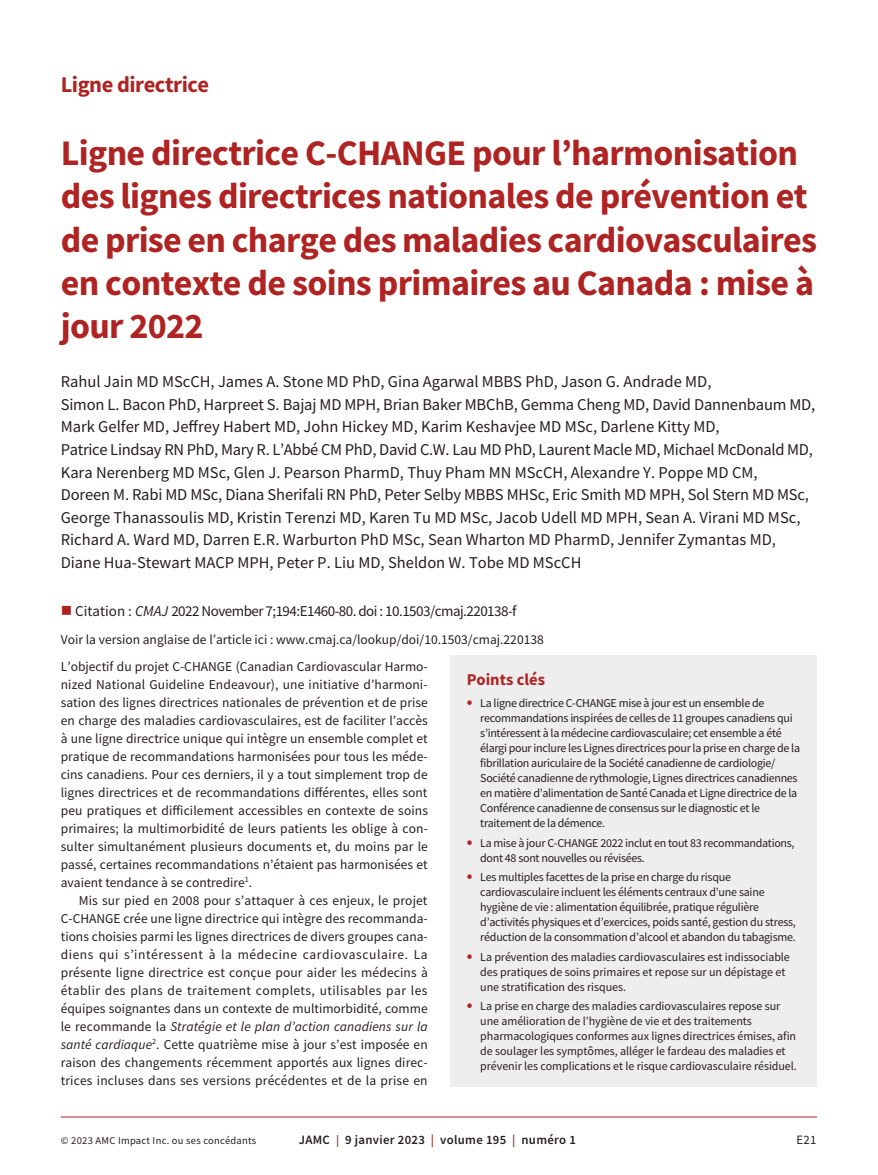
<style>
.page{position:relative;width:878px;height:1175px;background:#fff}
.page>*{position:absolute;margin:0;border:0;box-sizing:border-box;transform-origin:0 0}
.t1{font:700 36px/43.2px "Source Sans Pro";letter-spacing:-.02em;color:#af2423}
.t2{font:700 22.5px "Source Sans Pro";letter-spacing:-.02em;color:#af2423}
.t3{font:16.5px/22.5px "Source Sans Pro";color:#231f20}
.t4{font:700 16.5px "Source Sans Pro";color:#af2423}
.t5{font:15px "Source Sans Pro";letter-spacing:-.035em;color:#231f20}
.t6{font:13.5px/18px "Source Sans Pro";color:#231f20;text-align:justify}
.t7{font:600 12.75px "Source Sans Pro";letter-spacing:.025em;color:#231f20}
.t8{font:12.75px "Source Sans Pro";color:#231f20}
.t9{font:12px/15px "Source Sans Pro";letter-spacing:-.02em;color:#231f20}
.t10{font:10.5px "Source Sans Pro";letter-spacing:.025em;color:#231f20}
.s1{color:#af2423}
.s2{font-style:italic}
.s3{font-weight:700;font-size:16.5px;color:#af2423}
.s4{font-size:12px;color:#af2423}
</style>
<div class="page">
<hr style="left:61px;top:1116px;width:756px;height:1px;background:#af2423">
<div style="left:450px;top:656px;width:367px;height:430px;background:#eeeeef"></div>
<h2 class="t2" style="left:61px;top:69px;width:150px">Ligne directrice</h2>
<h1 class="t1" style="left:61px;top:131px;width:757px">Ligne directrice C-CHANGE pour l’harmonisation des lignes directrices nationales de prévention et de prise en charge des maladies cardiovasculaires en contexte de soins primaires au Canada : mise à jour 2022</h1>
<p class="t3" style="left:61px;top:370px;width:756px">Rahul Jain MD MScCH, James A. Stone MD PhD, Gina Agarwal MBBS PhD, Jason G. Andrade MD,<br>Simon L. Bacon PhD, Harpreet S. Bajaj MD MPH, Brian Baker MBChB, Gemma Cheng MD, David Dannenbaum MD, Mark Gelfer MD, Jeffrey Habert MD, John Hickey MD, Karim Keshavjee MD MSc, Darlene Kitty MD,<br>Patrice Lindsay RN PhD, Mary R. L’Abbé CM PhD, David C.W. Lau MD PhD, Laurent Macle MD, Michael McDonald MD, Kara Nerenberg MD MSc, Glen J. Pearson PharmD, Thuy Pham MN MScCH, Alexandre Y. Poppe MD CM,<br>Doreen M. Rabi MD MSc, Diana Sherifali RN PhD, Peter Selby MBBS MHSc, Eric Smith MD MPH, Sol Stern MD MSc, George Thanassoulis MD, Kristin Terenzi MD, Karen Tu MD MSc, Jacob Udell MD MPH, Sean A. Virani MD MSc, Richard A. Ward MD, Darren E.R. Warburton PhD MSc, Sean Wharton MD PharmD, Jennifer Zymantas MD, Diane Hua-Stewart MACP MPH, Peter P. Liu MD, Sheldon W. Tobe MD MScCH</p>
<p class="t5" style="left:61px;top:601px;width:457px"><span class="s1">■</span> Citation : <span class="s2">CMAJ</span> 2022 November 7;194:E1460-80. doi : 10.1503/cmaj.220138-f</p>
<p class="t6" style="left:61px;top:630px;width:484px">Voir la version anglaise de l’article ici : www.cmaj.ca/lookup/doi/10.1503/cmaj.220138</p>
<p class="t4" style="left:466px;top:668px;width:80px">Points clés</p>
<p class="t9" style="left:480px;top:695px;width:321px;text-indent:-14px"><span class="s3">•</span> La ligne directrice C-CHANGE mise à jour est un ensemble de recommandations inspirées de celles de 11 groupes canadiens qui s’intéressent à la médecine cardiovasculaire; cet ensemble a été élargi pour inclure les Lignes directrices pour la prise en charge de la fibrillation auriculaire de la Société canadienne de cardiologie/ Société canadienne de rythmologie, Lignes directrices canadiennes en matière d’alimentation de Santé Canada et Ligne directrice de la Conférence canadienne de consensus sur le diagnostic et le traitement de la démence.</p>
<p class="t9" style="left:480px;top:835px;width:316px;text-indent:-14px"><span class="s3">•</span> La mise à jour C-CHANGE 2022 inclut en tout 83 recommandations, dont 48 sont nouvelles ou révisées.</p>
<p class="t9" style="left:480px;top:869px;width:317px;text-indent:-14px"><span class="s3">•</span> Les multiples facettes de la prise en charge du risque cardiovasculaire incluent les éléments centraux d’une saine hygiène de vie : alimentation équilibrée, pratique régulière d’activités physiques et d’exercices, poids santé, gestion du stress, réduction de la consommation d’alcool et abandon du tabagisme.</p>
<p class="t9" style="left:480px;top:949px;width:311px;text-indent:-14px"><span class="s3">•</span> La prévention des maladies cardiovasculaires est indissociable des pratiques de soins primaires et repose sur un dépistage et une stratification des risques.</p>
<p class="t9" style="left:480px;top:998px;width:318px;text-indent:-14px"><span class="s3">•</span> La prise en charge des maladies cardiovasculaires repose sur une amélioration de l’hygiène de vie et des traitements pharmacologiques conformes aux lignes directrices émises, afin de soulager les symptômes, alléger le fardeau des maladies et prévenir les complications et le risque cardiovasculaire résiduel.</p>
<p class="t6" style="left:61px;top:657px;width:369px">L’objectif du projet C-CHANGE (Canadian Cardiovascular Harmo&shy;nized National Guideline Endeavour), une initiative d’harmoni&shy;sation des lignes directrices nationales de prévention et de prise en charge des maladies cardiovasculaires, est de faciliter l’accès à une ligne directrice unique qui intègre un ensemble complet et pratique de recommandations harmonisées pour tous les méde&shy;cins canadiens. Pour ces derniers, il y a tout simplement trop de lignes directrices et de recommandations différentes, elles sont peu pratiques et difficilement accessibles en contexte de soins primaires; la multimorbidité de leurs patients les oblige à con&shy;sulter simultanément plusieurs documents et, du moins par le passé, certaines recommandations n’étaient pas harmonisées et avaient tendance à se contredire<sup>1</sup>.</p>
<p class="t6" style="left:61px;top:891px;width:368px;text-indent:18px">Mis sur pied en 2008 pour s’attaquer à ces enjeux, le projet C-CHANGE crée une ligne directrice qui intègre des recommanda&shy;tions choisies parmi les lignes directrices de divers groupes cana&shy;diens qui s’intéressent à la médecine cardiovasculaire. La présente ligne directrice est conçue pour aider les médecins à établir des plans de traitement complets, utilisables par les équipes soignantes dans un contexte de multimorbidité, comme le recommande la <span class="s2">Stratégie et le plan d’action canadiens sur la santé cardiaque</span><sup>2</sup>. Cette quatrième mise à jour s’est imposée en raison des changements récemment apportés aux lignes direc&shy;trices incluses dans ses versions précédentes et de la prise en</p>
<p class="t10" style="left:61px;top:1134px;width:197px">© 2023 AMC Impact Inc. ou ses concédants</p>
<p class="t7" style="left:299px;top:1131px;width:279px">JAMC <span class="s4">|</span> 9 janvier 2023 <span class="s1">|</span> volume 195 <span class="s1">|</span> numéro 1</p>
<p class="t8" style="left:796px;top:1132px;width:22px">E21</p>
</div>
